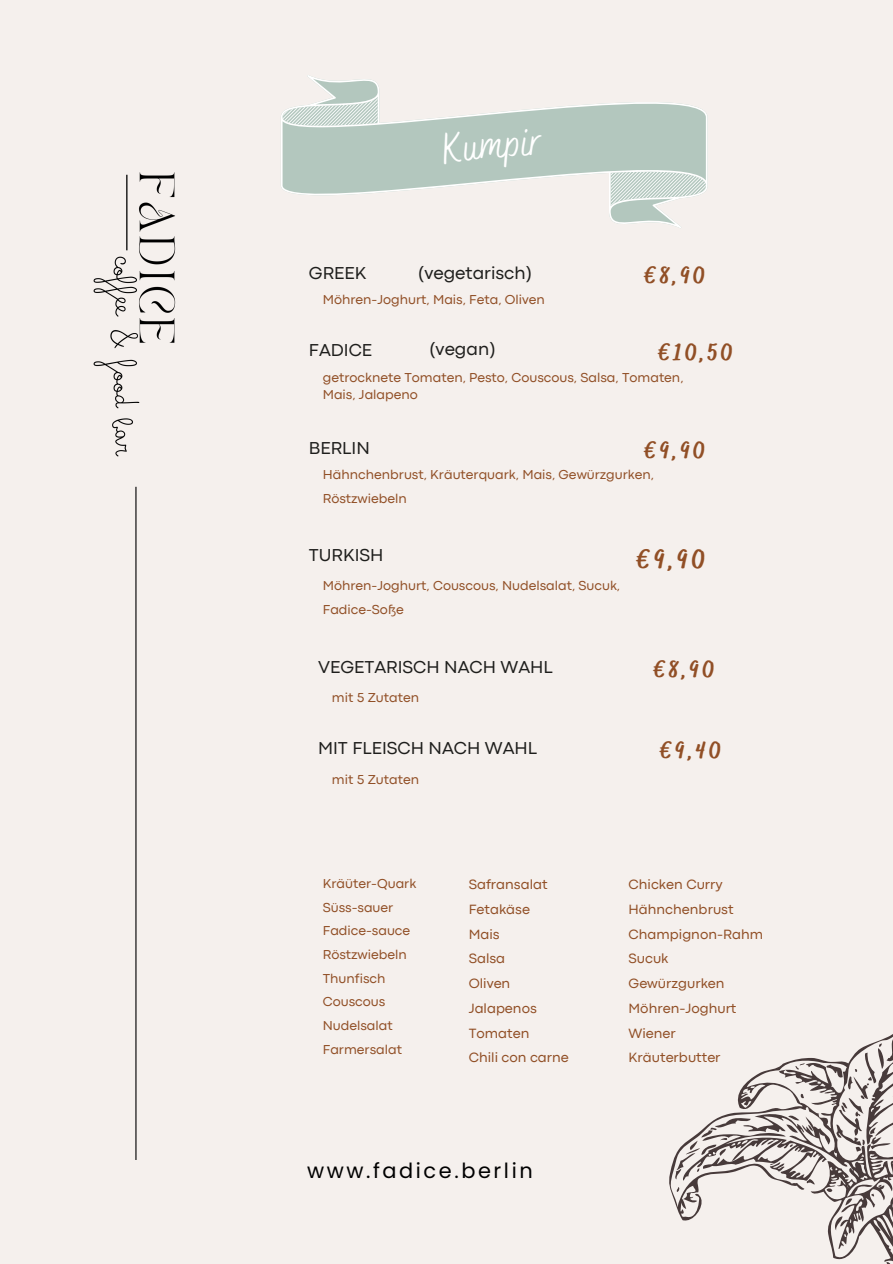
<style>
.page{position:relative;width:893px;height:1264px;background:#fff}
.page>*{position:absolute;margin:0;border:0;box-sizing:border-box;transform-origin:0 0}
.t1{font:800 26.55px "Bakerie Smooth";color:#914f26}
.t2{font:800 23.55px "Bakerie Smooth";letter-spacing:.125em;color:#914f26}
.t3{font:20.85px "Poppins";letter-spacing:.125em;color:#000}
.t4{font:18.15px "Codec Pro";color:#1e1e1c}
.t5{font:18px "Codec Pro";color:#1e1e1c}
.t6{font:14.1px/24.8px "Codec Pro";color:#914f26}
.t7{font:13.5px/16.8px "Codec Pro";color:#914f26}
</style>
<div class="page">
<div style="left:0;top:0;width:892px;height:1263px;background:#f5f0ed"></div>
<hr style="left:135px;top:487px;width:1px;height:672px;background:#000">
<svg style="left:281px;top:75px;width:426px;height:153px"></svg>
<svg style="left:282px;top:97px;width:424px;height:109px;fill:#b3c7be"></svg>
<svg style="left:671px;top:1034px;width:221px;height:229px"></svg>
<img style="left:93px;top:172px;width:83px;height:285px">
<div style="left:439px;top:128px;width:103px;height:39px;background:#b3c7be"></div>
<h3 class="t4" style="left:418px;top:266px;width:115px">(vegetarisch)</h3>
<p class="t5" style="left:309px;top:266px;width:59px">GREEK</p>
<h5 class="t2" style="left:644px;top:261px;width:63px">€8,90</h5>
<h6 class="t7" style="left:323px;top:292px;width:224px">Möhren-Joghurt, Mais, Feta, Oliven</h6>
<h3 class="t5" style="left:309px;top:343px;width:65px">FADICE</h3>
<p class="t2" style="left:658px;top:338px;width:76px">€10,50</p>
<h5 class="t7" style="left:323px;top:370px;width:362px">getrocknete Tomaten, Pesto, Couscous, Salsa, Tomaten,<br>Mais, Jalapeno</h5>
<p class="t4" style="left:429px;top:342px;width:67px">(vegan)</p>
<p class="t5" style="left:309px;top:441px;width:62px">BERLIN</p>
<h5 class="t2" style="left:644px;top:436px;width:63px">€9,90</h5>
<h2 class="t7" style="left:323px;top:464px;width:333px;line-height:23.7px">Hähnchenbrust, Kräuterquark, Mais, Gewürzgurken,<br>Röstzwiebeln</h2>
<p class="t5" style="left:309px;top:548px;width:76px">TURKISH</p>
<h5 class="t1" style="left:636px;top:543px;width:70px">€9,90</h5>
<h3 class="t7" style="left:323px;top:575px;width:299px;line-height:23.5px">Möhren-Joghurt, Couscous, Nudelsalat, Sucuk,<br>Fadice-Soße</h3>
<h5 class="t5" style="left:318px;top:660px;width:236px">VEGETARISCH NACH WAHL</h5>
<h3 class="t2" style="left:653px;top:655px;width:63px">€8,90</h3>
<p class="t7" style="left:332px;top:690px;width:89px">mit 5 Zutaten</p>
<p class="t5" style="left:318px;top:742px;width:220px">MIT FLEISCH NACH WAHL</p>
<p class="t2" style="left:659px;top:737px;width:63px">€9,40</p>
<p class="t7" style="left:332px;top:771px;width:89px">mit 5 Zutaten</p>
<p class="t7" style="left:323px;top:876px;width:95px">Kräüter-Quark</p>
<p class="t7" style="left:323px;top:899px;width:72px">Süss-sauer</p>
<p class="t7" style="left:323px;top:923px;width:89px">Fadice-sauce</p>
<p class="t7" style="left:323px;top:947px;width:86px">Röstzwiebeln</p>
<p class="t7" style="left:323px;top:970px;width:64px">Thunfisch</p>
<p class="t7" style="left:323px;top:994px;width:64px">Couscous</p>
<p class="t7" style="left:323px;top:1018px;width:71px">Nudelsalat</p>
<p class="t7" style="left:323px;top:1041px;width:81px">Farmersalat</p>
<p class="t6" style="left:468px;top:873px;width:80px">Safransalat</p>
<p class="t6" style="left:468px;top:897px;width:63px">Fetakäse</p>
<p class="t6" style="left:468px;top:922px;width:32px">Mais</p>
<p class="t6" style="left:468px;top:947px;width:38px">Salsa</p>
<p class="t6" style="left:468px;top:972px;width:43px">Oliven</p>
<p class="t6" style="left:468px;top:996px;width:70px">Jalapenos</p>
<p class="t6" style="left:468px;top:1021px;width:62px">Tomaten</p>
<p class="t6" style="left:468px;top:1046px;width:102px">Chili con carne</p>
<h3 class="t3" style="left:307px;top:1156px;width:227px">www.fadice.berlin</h3>
<p class="t6" style="left:628px;top:873px;width:96px">Chicken Curry</p>
<p class="t6" style="left:628px;top:897px;width:106px">Hähnchenbrust</p>
<p class="t6" style="left:628px;top:922px;width:136px">Champignon-Rahm</p>
<p class="t6" style="left:628px;top:947px;width:41px">Sucuk</p>
<p class="t6" style="left:628px;top:972px;width:97px">Gewürzgurken</p>
<p class="t6" style="left:628px;top:996px;width:109px">Möhren-Joghurt</p>
<h4 class="t6" style="left:628px;top:1021px;width:94px">Wiener<br>Kräuterbutter</h4>
</div>
